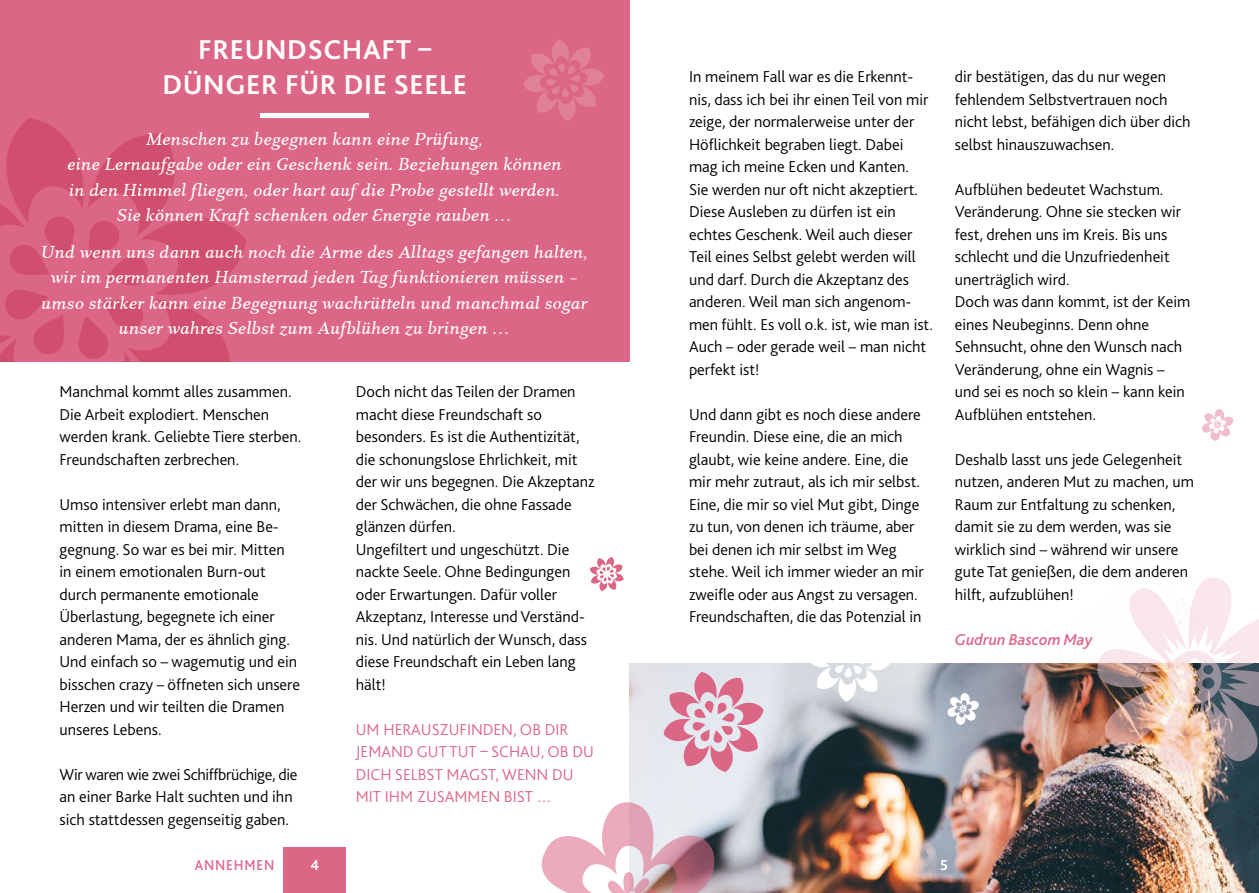
<style>
.page{position:relative;width:1259px;height:893px;background:#fff}
.page>*{position:absolute;margin:0;border:0;box-sizing:border-box;transform-origin:0 0}
.t1{font:700 28.5px/34.5px "Bliss 2";letter-spacing:.02em;color:#fff;text-align:center}
.t2{font:italic 500 18px/25.5px "Eplica";color:#fff;text-align:center}
.t3{font:300 16.5px/22.5px "Bliss 2";color:#000}
.t4{font:300 16.5px/22.5px "Bliss 2";color:#dc6686}
.t5{font:italic 500 16.5px "Bliss 2";color:#dc6686}
.t6{font:500 15px "Bliss 2";letter-spacing:.06em;color:#dc6686;scale:.92 1}
.t7{font:700 15px "Bliss 2";color:#fff}
</style>
<div class="page">
<img style="left:629px;top:663px;width:270px;height:230px">
<img style="left:899px;top:663px;width:360px;height:230px">
<div style="left:0;top:0;width:629px;height:361px;background:#dc6686"></div>
<svg style="left:0;top:118px;width:246px;height:243px"></svg>
<div style="left:260px;top:113px;width:109px;height:5px;background:#fff"></div>
<div style="left:283px;top:847px;width:63px;height:46px;background:#dc6686"></div>
<svg style="left:807px;top:663px;width:83px;height:39px"></svg>
<svg style="left:523px;top:40px;width:81px;height:81px"></svg>
<svg style="left:663px;top:672px;width:100px;height:100px"></svg>
<svg style="left:590px;top:557px;width:34px;height:34px"></svg>
<img style="left:1088px;top:577px;width:171px;height:197px">
<svg style="left:541px;top:797px;width:197px;height:96px"></svg>
<svg style="left:1202px;top:409px;width:32px;height:32px"></svg>
<svg style="left:946px;top:693px;width:33px;height:33px"></svg>
<h1 class="t1" style="left:162px;top:32px;width:306px">FREUNDSCHAFT –<br>DÜNGER FÜR DIE SEELE</h1>
<p class="t2" style="left:67px;top:127px;width:496px">Menschen zu begegnen kann eine Prüfung,<br>eine Lernaufgabe oder ein Geschenk sein. Beziehungen können in den Himmel fliegen, oder hart auf die Probe gestellt werden.<br>Sie können Kraft schenken oder Energie rauben …</p>
<p class="t2" style="left:41px;top:239px;width:548px">Und wenn uns dann auch noch die Arme des Alltags gefangen halten, wir im permanenten Hamsterrad jeden Tag funktionieren müssen – umso stärker kann eine Begegnung wachrütteln und manchmal sogar unser wahres Selbst zum Aufblühen zu bringen …</p>
<p class="t3" style="left:60px;top:380px;width:243px">Manchmal kommt alles zusammen.<br>Die Arbeit explodiert. Menschen werden krank. Geliebte Tiere sterben.<br>Freundschaften zerbrechen.</p>
<p class="t3" style="left:60px;top:492px;width:242px">Umso intensiver erlebt man dann, mitten in diesem Drama, eine Be&shy;gegnung. So war es bei mir. Mitten in einem emotionalen Burn-out durch permanente emotionale<br>Überlastung, begegnete ich einer anderen Mama, der es ähnlich ging.<br>Und einfach so – wagemutig und ein bisschen crazy – öffneten sich unsere<br>Herzen und wir teilten die Dramen unseres Lebens.</p>
<p class="t3" style="left:60px;top:762px;width:239px">Wir waren wie zwei Schiffbrüchige, die an einer Barke Halt suchten und ihn sich stattdessen gegenseitig gaben.</p>
<p class="t3" style="left:356px;top:380px;width:240px">Doch nicht das Teilen der Dramen macht diese Freundschaft so besonders. Es ist die Authentizität, die schonungslose Ehrlichkeit, mit der wir uns begegnen. Die Akzeptanz der Schwächen, die ohne Fassade glänzen dürfen.<br>Ungefiltert und ungeschützt. Die nackte Seele. Ohne Bedingungen oder Erwartungen. Dafür voller<br>Akzeptanz, Interesse und Verständ&shy;nis. Und natürlich der Wunsch, dass diese Freundschaft ein Leben lang hält!</p>
<p class="t4" style="left:356px;top:718px;width:239px">UM HERAUSZUFINDEN, OB DIR<br>JEMAND GUT TUT – SCHAU, OB DU<br>DICH SELBST MAGST, WENN DU<br>MIT IHM ZUSAMMEN BIST …</p>
<p class="t3" style="left:689px;top:65px;width:245px">In meinem Fall war es die Erkennt&shy;nis, dass ich bei ihr einen Teil von mir zeige, der normalerweise unter der<br>Höflichkeit begraben liegt. Dabei mag ich meine Ecken und Kanten.<br>Sie werden nur oft nicht akzeptiert.<br>Diese Ausleben zu dürfen ist ein echtes Geschenk. Weil auch dieser<br>Teil eines Selbst gelebt werden will und darf. Durch die Akzeptanz des anderen. Weil man sich angenom&shy;men fühlt. Es voll o.k. ist, wie man ist.<br>Auch – oder gerade weil – man nicht perfekt ist!</p>
<p class="t3" style="left:689px;top:403px;width:236px">Und dann gibt es noch diese andere Freundin. Diese eine, die an mich glaubt, wie keine andere. Eine, die mir mehr zutraut, als ich mir selbst.<br>Eine, die mir so viel Mut gibt, Dinge zu tun, von denen ich träume, aber bei denen ich mir selbst im Weg stehe. Weil ich immer wieder an mir zweifle oder aus Angst zu versagen.<br>Freundschaften, die das Potenzial in</p>
<p class="t3" style="left:955px;top:65px;width:237px">dir bestätigen, das du nur wegen fehlendem Selbstvertrauen noch nicht lebst, befähigen dich über dich selbst hinauszuwachsen.</p>
<p class="t3" style="left:955px;top:177px;width:237px">Aufblühen bedeutet Wachstum.<br>Veränderung. Ohne sie stecken wir fest, drehen uns im Kreis. Bis uns schlecht und die Unzufriedenheit unerträglich wird.<br>Doch was dann kommt, ist der Keim eines Neubeginns. Denn ohne<br>Sehnsucht, ohne den Wunsch nach<br>Veränderung, ohne ein Wagnis – und sei es noch so klein – kann kein<br>Aufblühen entstehen.</p>
<p class="t3" style="left:955px;top:447px;width:241px">Deshalb lasst uns jede Gelegenheit nutzen, anderen Mut zu machen, um<br>Raum zur Entfaltung zu schenken, damit sie zu dem werden, was sie wirklich sind – während wir unsere gute Tat genießen, die dem anderen hilft, aufzublühen!</p>
<p class="t5" style="left:955px;top:629px;width:139px">Gudrun Bascom May</p>
<p class="t6" style="left:195px;top:855px;width:88px">ANNEHMEN</p>
<p class="t7" style="left:310px;top:855px;width:10px">4</p>
<p class="t7" style="left:940px;top:855px;width:9px">5</p>
</div>
